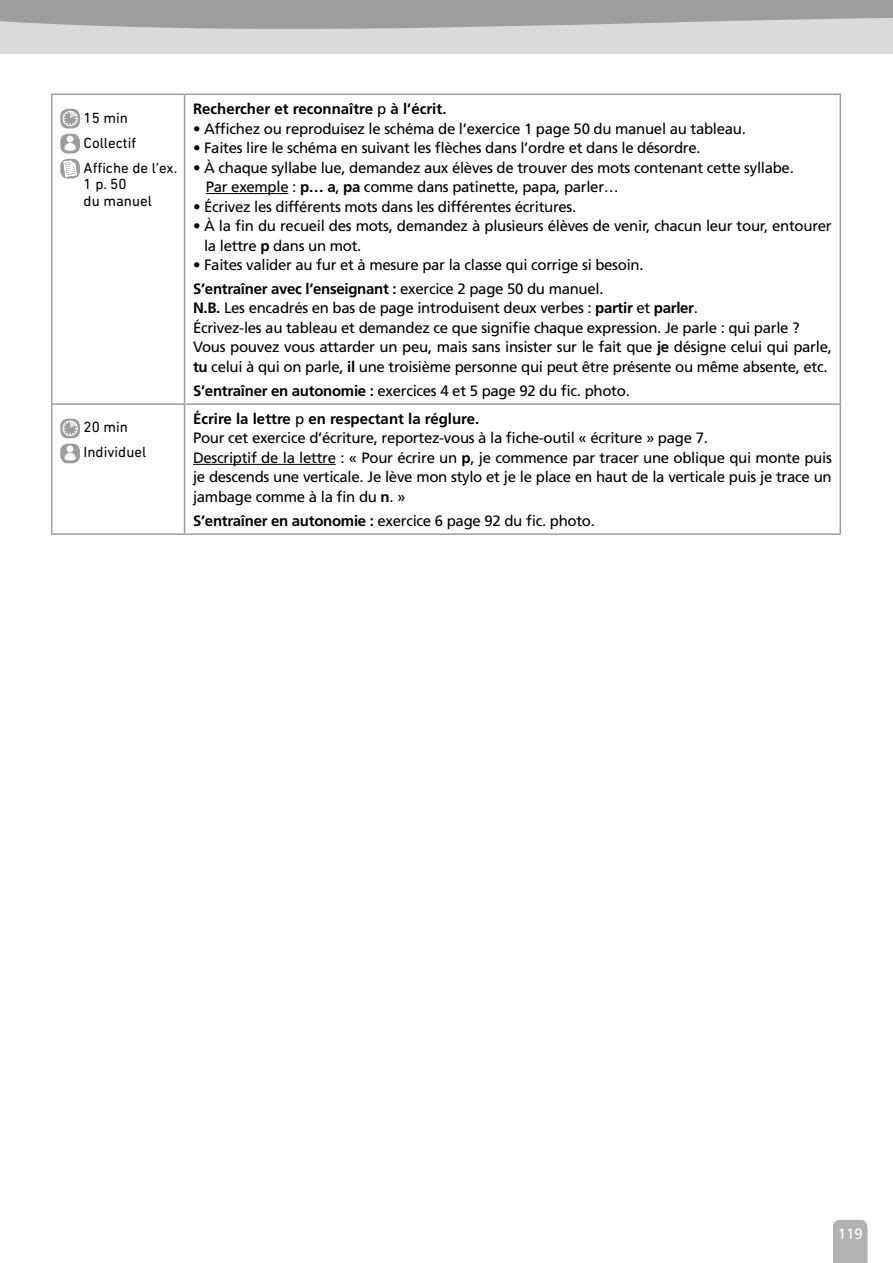
<style>
.page{position:relative;width:893px;height:1263px;background:#fff}
.page>*{position:absolute;margin:0;border:0;box-sizing:border-box;transform-origin:0 0}
.t1{font:15px/19.5px "Frutiger LT Std";letter-spacing:-.02em;color:#000}
.t2{font:15px/25px "DIN Next Rounded LT Pro";color:#000}
.t3{font:700 15px "Frutiger LT Std";color:#000}
.t4{font:15px "Frutiger LT Std";color:#fff}
.s1{font-weight:400}
.s2{font-weight:700}
</style>
<div class="page">
<div style="left:0;top:6px;width:893px;height:48px;background:#dadada"></div>
<svg style="left:0;top:13px;width:893px;height:16px"></svg>
<svg style="left:833px;top:1220px;width:34px;height:43px"></svg>
<div style="left:0;top:0;width:893px;height:13px;background:#9d9d9c"></div>
<svg style="left:60px;top:95px;width:780px;height:438px"></svg>
<hr style="left:51px;top:94px;width:134px;height:1px;background:#9d9d9c">
<hr style="left:51px;top:95px;width:2px;height:308px;background:#9d9d9c">
<hr style="left:185px;top:94px;width:656px;height:1px;background:#9d9d9c">
<hr style="left:184px;top:95px;width:1px;height:308px;background:#9d9d9c">
<hr style="left:840px;top:95px;width:1px;height:308px;background:#9d9d9c">
<hr style="left:51px;top:403px;width:134px;height:2px;background:#9d9d9c">
<hr style="left:185px;top:403px;width:656px;height:2px;background:#9d9d9c">
<hr style="left:51px;top:405px;width:2px;height:128px;background:#9d9d9c">
<hr style="left:184px;top:405px;width:1px;height:128px;background:#9d9d9c">
<hr style="left:840px;top:405px;width:1px;height:128px;background:#9d9d9c">
<hr style="left:51px;top:533px;width:134px;height:2px;background:#9d9d9c">
<hr style="left:185px;top:533px;width:656px;height:2px;background:#9d9d9c">
<div style="left:60px;top:109px;width:20px;height:19px;background:#9d9d9c;border-radius:8px"></div>
<div style="left:62px;top:111px;width:16px;height:15px;border:1px solid #fff;border-radius:50%"></div>
<svg style="left:63px;top:111px;width:14px;height:15px"></svg>
<div style="left:60px;top:134px;width:20px;height:19px;background:#9d9d9c;border-radius:8px"></div>
<svg style="left:64px;top:136px;width:12px;height:15px"></svg>
<div style="left:60px;top:159px;width:20px;height:19px;background:#9d9d9c;border-radius:8px"></div>
<svg style="left:63px;top:160px;width:14px;height:17px"></svg>
<hr style="left:206px;top:193px;width:82px;height:1px;background:#000">
<div style="left:60px;top:419px;width:20px;height:19px;background:#9d9d9c;border-radius:8px"></div>
<div style="left:62px;top:421px;width:16px;height:15px;border:1px solid #fff;border-radius:50%"></div>
<svg style="left:63px;top:421px;width:14px;height:14px"></svg>
<div style="left:60px;top:444px;width:20px;height:19px;background:#9d9d9c;border-radius:8px"></div>
<div style="left:67px;top:445px;width:6px;height:7px;background:#fff;border-radius:50%"></div>
<svg style="left:64px;top:453px;width:12px;height:8px"></svg>
<hr style="left:193px;top:464px;width:143px;height:1px;background:#000">
<p class="t2" style="left:84px;top:105px;width:95px">15 min<br>Collectif<br>Affiche de l’ex.</p>
<p class="t2" style="left:84px;top:176px;width:70px;line-height:16.5px">1 p. 50<br>du manuel</p>
<p class="t3" style="left:193px;top:100px;width:255px">Rechercher et reconnaître <span class="s1">p</span> à l’écrit.</p>
<p class="t1" style="left:193px;top:119px;width:554px">• Affichez ou reproduisez le schéma de l’exercice 1 page 50 du manuel au tableau.</p>
<p class="t1" style="left:193px;top:138px;width:509px">• Faites lire le schéma en suivant les flèches dans l’ordre et dans le désordre.</p>
<p class="t1" style="left:206px;top:158px;width:589px;text-indent:-13px">• À chaque syllabe lue, demandez aux élèves de trouver des mots contenant cette syllabe.<br>Par exemple : <span class="s2">p… a</span>, <span class="s2">pa</span> comme dans patinette, papa, parler…</p>
<p class="t1" style="left:193px;top:197px;width:385px">• Écrivez les différents mots dans les différentes écritures.</p>
<p class="t1" style="left:204px;top:216px;width:629px;text-indent:-11px">• À la fin du recueil des mots, demandez à plusieurs élèves de venir, chacun leur tour, entourer la lettre <span class="s2">p</span> dans un mot.</p>
<p class="t1" style="left:193px;top:253px;width:452px;line-height:23.7px">• Faites valider au fur et à mesure par la classe qui corrige si besoin.<br><span class="s2">S’entraîner avec l’enseignant :</span> exercice 2 page 50 du manuel.</p>
<p class="t1" style="left:193px;top:298px;width:640px"><span class="s2">N.B.</span> Les encadrés en bas de page introduisent deux verbes : <span class="s2">partir</span> et <span class="s2">parler</span>.<br>Écrivez-les au tableau et demandez ce que signifie chaque expression. Je parle : qui parle ?<br>Vous pouvez vous attarder un peu, mais sans insister sur le fait que <span class="s2">je</span> désigne celui qui parle, <span class="s2">tu</span> celui à qui on parle, <span class="s2">il</span> une troisième personne qui peut être présente ou même absente, etc.</p>
<p class="t1" style="left:193px;top:381px;width:438px"><span class="s2">S’entraîner en autonomie :</span> exercices 4 et 5 page 92 du fic. photo.</p>
<p class="t2" style="left:84px;top:414px;width:64px">20 min<br>Individuel</p>
<p class="t1" style="left:193px;top:409px;width:640px"><span class="s2">Écrire la lettre</span> p <span class="s2">en respectant la réglure.<br></span>Pour cet exercice d’écriture, reportez-vous à la fiche-outil « écriture » page 7.<br>Descriptif de la lettre : « Pour écrire un <span class="s2">p</span>, je commence par tracer une oblique qui monte puis je descends une verticale. Je lève mon stylo et je le place en haut de la verticale puis je trace un jambage comme à la fin du <span class="s2">n</span>. »</p>
<p class="t1" style="left:193px;top:511px;width:403px"><span class="s2">S’entraîner en autonomie :</span> exercice 6 page 92 du fic. photo.</p>
<p class="t4" style="left:838px;top:1224px;width:27px">119</p>
</div>
